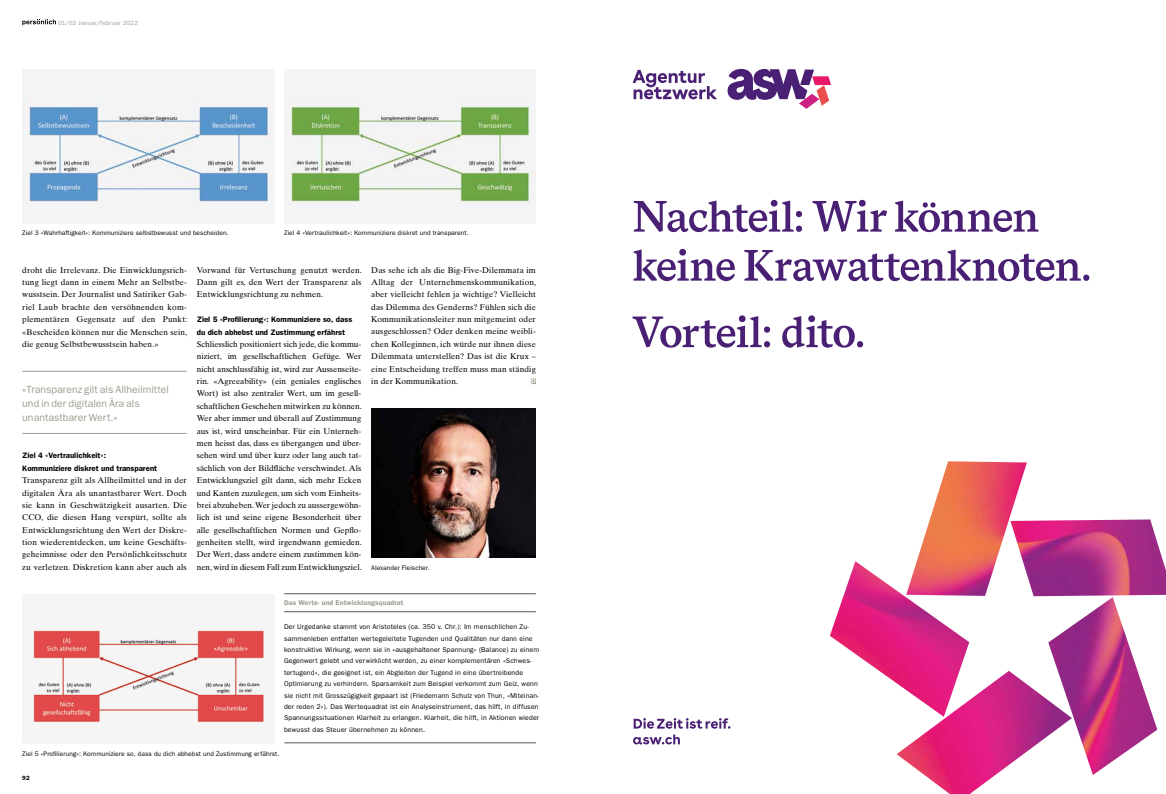
<style>
.page{position:relative;width:1166px;height:794px;background:#fff}
.page>*{position:absolute;margin:0;border:0;box-sizing:border-box;transform-origin:0 0}
.t1{font:10.5px/14px "Franklin Gothic";color:#9e9d90}
.t2{font:8.31px/12.3px "Times Ten";letter-spacing:.015em;color:#000;text-align:justify}
.t3{font:600 7.88px/12.3px "Franklin Gothic";color:#000}
.t4{font:7px/11.4px "Franklin Gothic";letter-spacing:.015em;color:#000}
.t5{font:600 7px "Franklin Gothic";letter-spacing:.015em;color:#9e9d90}
.t6{font:6.56px "Franklin Gothic";letter-spacing:.01em;color:#000}
.t7{font:6.12px "Franklin Gothic";letter-spacing:.015em;color:#9e9d90}
.t8{font:600 6.12px "Franklin Gothic";color:#000}
</style>
<div class="page">
<svg style="left:22px;top:19px;width:34px;height:6px"></svg>
<hr style="left:284px;top:742px;width:252px;height:1px;background:#575756">
<hr style="left:284px;top:593px;width:252px;height:1px;background:#575756">
<hr style="left:284px;top:611px;width:252px;height:1px;background:#575756">
<img style="left:33px;top:630px;width:231px;height:93px">
<img style="left:284px;top:69px;width:252px;height:154px">
<svg style="left:531px;top:378px;width:5px;height:6px"></svg>
<hr style="left:22px;top:371px;width:165px;height:1px;background:#9e9d90">
<hr style="left:22px;top:433px;width:165px;height:1px;background:#9e9d90">
<svg style="left:727px;top:69px;width:104px;height:40px"></svg>
<svg style="left:632px;top:70px;width:85px;height:29px"></svg>
<svg style="left:634px;top:718px;width:96px;height:10px"></svg>
<svg style="left:633px;top:734px;width:47px;height:10px"></svg>
<img style="left:830px;top:461px;width:336px;height:333px">
<svg style="left:634px;top:200px;width:168px;height:32px"></svg>
<svg style="left:812px;top:200px;width:75px;height:32px"></svg>
<svg style="left:895px;top:200px;width:143px;height:32px"></svg>
<svg style="left:633px;top:249px;width:102px;height:32px"></svg>
<svg style="left:744px;top:249px;width:345px;height:32px"></svg>
<svg style="left:632px;top:315px;width:138px;height:33px"></svg>
<svg style="left:782px;top:315px;width:81px;height:33px"></svg>
<img style="left:22px;top:69px;width:252px;height:154px">
<img style="left:371px;top:409px;width:165px;height:148px">
<p class="t7" style="left:58px;top:20px;width:81px">01/02 Januar/Februar 2022</p>
<p class="t6" style="left:22px;top:229px;width:208px">Ziel 3 «Wahrhaftigkeit»: Kommuniziere selbstbewusst und bescheiden.</p>
<p class="t6" style="left:284px;top:229px;width:186px">Ziel 4 «Vertraulichkeit»: Kommuniziere diskret und transparent.</p>
<p class="t2" style="left:197px;top:263px;width:166px">Vorwand für Vertuschung genutzt werden.<br>Dann gilt es, den Wert der Transparenz als Entwicklungsrichtung zu nehmen.</p>
<p class="t3" style="left:197px;top:313px;width:157px">Ziel 5 «Profilierung»: Kommuniziere so, dass du dich abhebst und Zustimmung erfährst</p>
<p class="t2" style="left:197px;top:338px;width:166px">Schliesslich positioniert sich jede, die kommu&shy;niziert, im gesellschaftlichen Gefüge. Wer nicht anschlussfähig ist, wird zur Aussenseite&shy;rin. «Agreeability» (ein geniales englisches Wort) ist also zentraler Wert, um im gesell&shy;schaftlichen Geschehen mitwirken zu können.<br>Wer aber immer und überall auf Zustimmung aus ist, wird unscheinbar. Für ein Unterneh&shy;men heisst das, dass es übergangen und über&shy;sehen wird und über kurz oder lang auch tat&shy;sächlich von der Bildfläche verschwindet. Als Entwicklungsziel gilt dann, sich mehr Ecken und Kanten zuzulegen, um sich vom Einheits&shy;brei abzuheben. Wer jedoch zu aussergewöhn&shy;lich ist und seine eigene Besonderheit über alle gesellschaftlichen Normen und Gepflo&shy;genheiten stellt, wird irgendwann gemieden.<br>Der Wert, dass andere einem zustimmen kön&shy;nen, wird in diesem Fall zum Entwicklungsziel.</p>
<p class="t2" style="left:371px;top:263px;width:166px">Das sehe ich als die Big-Five-Dilemmata im Alltag der Unternehmenskommunikation, aber vielleicht fehlen ja wichtige? Vielleicht das Dilemma des Genderns? Fühlen sich die Kommunikationsleiter nun mitgemeint oder ausgeschlossen? Oder denken meine weibli&shy;chen Kolleginnen, ich würde nur ihnen diese Dilemmata unterstellen? Das ist die Krux – eine Entscheidung treffen muss man ständig in der Kommunikation.</p>
<p class="t2" style="left:22px;top:263px;width:166px">droht die Irrelevanz. Die Einwicklungsrich&shy;tung liegt dann in einem Mehr an Selbstbe&shy;wusstsein. Der Journalist und Satiriker Gab&shy;riel Laub brachte den versöhnenden kom&shy;plementären Gegensatz auf den Punkt: «Bescheiden können nur die Menschen sein, die genug Selbstbewusstsein haben.»</p>
<p class="t1" style="left:22px;top:382px;width:148px">«Transparenz gilt als Allheilmittel und in der digitalen Ära als unantastbarer Wert.»</p>
<p class="t3" style="left:22px;top:449px;width:136px">Ziel 4 «Vertraulichkeit»:<br>Kommuniziere diskret und transparent</p>
<p class="t2" style="left:22px;top:474px;width:166px">Transparenz gilt als Allheilmittel und in der digitalen Ära als unantastbarer Wert. Doch sie kann in Geschwätzigkeit ausarten. Die CCO, die diesen Hang verspürt, sollte als Entwicklungsrichtung den Wert der Diskre&shy;tion wiederentdecken, um keine Geschäfts&shy;geheimnisse oder den Persönlichkeitsschutz zu verletzen. Diskretion kann aber auch als</p>
<p class="t6" style="left:371px;top:564px;width:60px">Alexander Fleischer.</p>
<p class="t5" style="left:284px;top:598px;width:121px">Das Werte- und Entwicklungsquadrat</p>
<p class="t4" style="left:284px;top:621px;width:257px">Der Urgedanke stammt von Aristoteles (ca. 350 v. Chr.): Im menschlichen Zu&shy;sammenleben entfalten wertegeleitete Tugenden und Qualitäten nur dann eine konstruktive Wirkung, wenn sie in «ausgehaltener Spannung» (Balance) zu einem Gegenwert gelebt und verwirklicht werden, zu einer komplementären «Schwes&shy;tertugend», die geeignet ist, ein Abgleiten der Tugend in eine übertreibende Optimierung zu verhindern. Sparsamkeit zum Beispiel verkommt zum Geiz, wenn sie nicht mit Grosszügigkeit gepaart ist (Friedemann Schulz von Thun, «Miteinan&shy;der reden 2»). Das Wertequadrat ist ein Analyseinstrument, das hilft, in diffusen Spannungssituationen Klarheit zu erlangen. Klarheit, die hilft, in Aktionen wieder bewusst das Steuer übernehmen zu können.</p>
<p class="t6" style="left:22px;top:749px;width:259px">Ziel 5 «Profilierung»: Kommuniziere so, dass du dich abhebst und Zustimmung erfährst.</p>
<p class="t8" style="left:22px;top:774px;width:9px">92</p>
</div>
